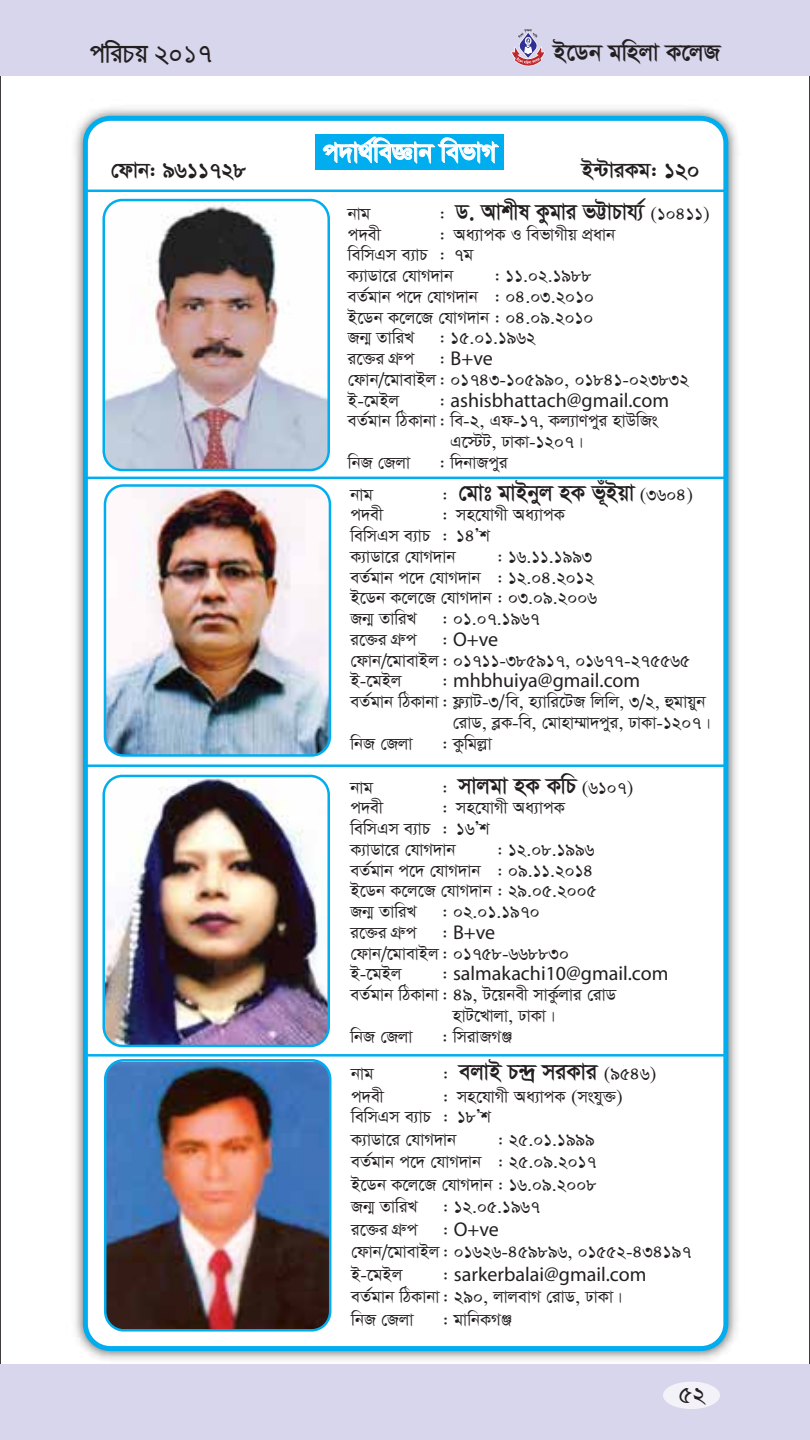
<style>
.page{position:relative;width:810px;height:1440px;background:#fff}
.page>*{position:absolute;margin:0;border:0;box-sizing:border-box;transform-origin:0 0}
.t1{font:700 30.25px "Sutonny MJ";color:#fff}
.t2{font:700 27.5px "Sutonny MJ";color:#231f20}
.t3{font:27.5px "Karnaphuli MJ Bold";color:#231f20}
.t4{font:27.5px "Sutonny MJ";color:#231f20}
.t5{font:700 26.25px "Sutonny MJ";color:#231f20}
.t6{font:700 26.25px "Sutonny MJ";color:#231f20;scale:.93 1}
.t7{font:700 25px "Sutonny MJ";color:#231f20}
.t8{font:20px/20.8px "Sutonny MJ";color:#231f20}
.t9{font:20px "Myriad";color:#231f20}
.s1{font-weight:400;font-size:20px}
.s2{font-family:"Sutonny MJ"}
</style>
<div class="page">
<img style="left:74px;top:108px;width:664px;height:1252px">
<div style="left:85px;top:118px;width:641px;height:1231px;background:#fff;border-radius:25px"></div>
<div style="left:83px;top:116px;width:645px;height:1235px;border:5px solid #00aeef;border-radius:25px"></div>
<hr style="left:85px;top:190px;width:641px;height:2px;background:#00aeef">
<hr style="left:85px;top:477px;width:641px;height:2px;background:#00aeef">
<hr style="left:85px;top:764px;width:641px;height:3px;background:#00aeef">
<hr style="left:85px;top:1054px;width:641px;height:3px;background:#00aeef">
<img style="left:105px;top:778px;width:222px;height:266px">
<div style="left:102px;top:775px;width:228px;height:272px;border:2px solid #00aeef;border-radius:19px"></div>
<img style="left:107px;top:487px;width:221px;height:267px">
<div style="left:104px;top:484px;width:227px;height:273px;border:2px solid #00aeef;border-radius:19px"></div>
<div style="left:315px;top:134px;width:189px;height:36px;background:#00aeef"></div>
<svg style="left:323px;top:137px;width:176px;height:27px"></svg>
<img style="left:105px;top:202px;width:222px;height:266px">
<div style="left:102px;top:199px;width:228px;height:272px;border:2px solid #00aeef;border-radius:19px"></div>
<img style="left:107px;top:1062px;width:223px;height:267px">
<div style="left:104px;top:1059px;width:227px;height:273px;border:2px solid #00aeef;border-radius:19px"></div>
<div style="left:0;top:0;width:810px;height:76px;background:#d8d6ec"></div>
<div style="left:0;top:1364px;width:810px;height:76px;background:#d8d6ec"></div>
<div style="left:663px;top:1382px;width:57px;height:27px;background:#f3f2f9;border-radius:50%"></div>
<svg style="left:511px;top:29px;width:34px;height:38px"></svg>
<h2 class="t3" style="left:90px;top:36px;width:124px">cwiPq 2017</h2>
<h2 class="t2" style="left:554px;top:37px;width:168px">B‡WB GWNJV K‡JR</h2>
<h1 class="t1" style="left:323px;top:135px;width:175px">C`V_©WEÁVB WEFVM</h1>
<p class="t7" style="left:111px;top:156px;width:137px">†DVB: 9611728</p>
<p class="t7" style="left:582px;top:156px;width:119px">B›UVIKG: 120</p>
<p class="t8" style="left:348px;top:204px;width:24px">BVG</p>
<h3 class="t6" style="left:440px;top:197px;width:292px"><span class="s1">:</span> W. AVKXL KZGVI FÆVPVH¨© <span class="s1">(10411)</span></h3>
<p class="t8" style="left:348px;top:225px;width:34px">C`EX</p>
<p class="t8" style="left:348px;top:225px;width:269px;text-indent:92px">: AA¨VCK I WEFVMXQ CÖAVB<br>WEWMGM E¨VP : 7G<br>K¨VWV‡I †HVM`VB</p>
<p class="t8" style="left:348px;top:266px;width:248px;text-align:justify;text-indent:147px">: 11.02.1988<br>EZ©GVB C‡` †HVM`VB : 04.03.2010<br>B‡WB K‡J‡R †HVM`VB : 04.09.2010<br>RB¥ ZVWIL</p>
<p class="t8" style="left:440px;top:329px;width:98px">: 15.01.1962</p>
<p class="t8" style="left:348px;top:349px;width:68px">I‡³I MÖÆC</p>
<p class="t9" style="left:440px;top:349px;width:55px"><span class="s2">:</span> B+ve</p>
<p class="t8" style="left:348px;top:370px;width:343px">†DVB/‡GVEVBJ : 01743-105990, 01841-023832<br>B-‡GBJ</p>
<p class="t9" style="left:440px;top:390px;width:231px"><span class="s2">:</span> ashisbhattach@gmail.com</p>
<p class="t8" style="left:348px;top:412px;width:311px">EZ©GVB WVKVBV : WE-2, GD-17, KJ¨VYCYI NVDWRS</p>
<p class="t8" style="left:450px;top:432px;width:135px">G‡÷U, XVKV-1207|</p>
<p class="t8" style="left:348px;top:453px;width:64px">WBR †RJV</p>
<p class="t8" style="left:440px;top:453px;width:71px">: W`BVRCYI</p>
<p class="t8" style="left:350px;top:485px;width:24px">BVG</p>
<h3 class="t5" style="left:442px;top:478px;width:252px"><span class="s1">:</span> †GVT GVBBYJ NK F~UBQV <span class="s1">(3604)</span></h3>
<p class="t8" style="left:350px;top:506px;width:34px">C`EX</p>
<p class="t8" style="left:350px;top:506px;width:216px;text-indent:92px">: MN‡HVMX AA¨VCK<br>WEWMGM E¨VP : 14ÕK<br>K¨VWV‡I †HVM`VB</p>
<p class="t8" style="left:350px;top:547px;width:248px;text-indent:147px">: 16.11.1993<br>EZ©GVB C‡` †HVM`VB : 12.04.2012<br>B‡WB K‡J‡R †HVM`VB : 03.09.2006<br>RB¥ ZVWIL</p>
<p class="t8" style="left:442px;top:609px;width:99px">: 01.07.1967</p>
<p class="t8" style="left:350px;top:630px;width:68px">I‡³I MÖÆC</p>
<p class="t9" style="left:442px;top:629px;width:58px"><span class="s2">:</span> O+ve</p>
<p class="t8" style="left:350px;top:651px;width:341px">†DVB/‡GVEVBJ : 01711-385917, 01677-275565<br>B-‡GBJ</p>
<p class="t9" style="left:442px;top:671px;width:200px"><span class="s2">:</span> mhbhuiya@gmail.com</p>
<p class="t8" style="left:350px;top:692px;width:359px">EZ©GVB WVKVBV : D¬¨VU-3/WE, N¨VWI‡UR WJWJ, 3/2, ÛGVQYB</p>
<p class="t8" style="left:453px;top:713px;width:259px">†IVW, EØK-WE, †GVNV¤§V`CYI, XVKV-1207|</p>
<p class="t8" style="left:350px;top:734px;width:64px">WBR †RJV</p>
<p class="t8" style="left:442px;top:734px;width:51px">: KZWGJØV</p>
<p class="t8" style="left:350px;top:778px;width:24px">BVG</p>
<h3 class="t5" style="left:442px;top:771px;width:193px"><span class="s1">:</span> MVJGV NK KWP <span class="s1">(6107)</span></h3>
<p class="t8" style="left:350px;top:798px;width:34px">C`EX</p>
<p class="t8" style="left:350px;top:798px;width:216px;text-indent:92px">: MN‡HVMX AA¨VCK<br>WEWMGM E¨VP : 16ÕK<br>K¨VWV‡I †HVM`VB</p>
<p class="t8" style="left:350px;top:840px;width:248px;text-indent:147px">: 12.08.1996<br>EZ©GVB C‡` †HVM`VB : 09.11.2014<br>B‡WB K‡J‡R †HVM`VB : 29.05.2005<br>RB¥ ZVWIL</p>
<p class="t8" style="left:442px;top:902px;width:99px">: 02.01.1970</p>
<p class="t8" style="left:350px;top:923px;width:68px">I‡³I MÖÆC</p>
<p class="t9" style="left:442px;top:922px;width:55px"><span class="s2">:</span> B+ve</p>
<p class="t8" style="left:350px;top:944px;width:220px">†DVB/‡GVEVBJ : 01758-668830<br>B-‡GBJ</p>
<p class="t9" style="left:442px;top:964px;width:228px"><span class="s2">:</span> salmakachi10@gmail.com</p>
<p class="t8" style="left:350px;top:985px;width:267px">EZ©GVB WVKVBV : 49, U‡QBEX MVKZ©JVI †IVW</p>
<p class="t8" style="left:453px;top:1006px;width:104px">NVU‡LVJV, XVKV|</p>
<p class="t8" style="left:350px;top:1027px;width:64px">WBR †RJV</p>
<p class="t8" style="left:442px;top:1027px;width:72px">: WMIVRMÄ</p>
<p class="t8" style="left:351px;top:1064px;width:24px">BVG</p>
<h3 class="t5" style="left:443px;top:1057px;width:215px"><span class="s1">:</span> EJVB P›`ªMIKVI <span class="s1">(9546)</span></h3>
<p class="t8" style="left:351px;top:1087px;width:34px">C`EX</p>
<p class="t8" style="left:351px;top:1086px;width:273px;line-height:21.8px;text-indent:92px">: MN‡HVMX AA¨VCK (MSHY³)<br>WEWMGM E¨VP : 18ÕK<br>K¨VWV‡I †HVM`VB</p>
<p class="t8" style="left:351px;top:1129px;width:247px;line-height:22.5px;text-align:justify;text-indent:147px">: 25.01.1999<br>EZ©GVB C‡` †HVM`VB : 25.09.2017<br>B‡WB K‡J‡R †HVM`VB : 16.09.2008<br>RB¥ ZVWIL</p>
<p class="t8" style="left:443px;top:1197px;width:99px">: 12.05.1967</p>
<p class="t8" style="left:351px;top:1220px;width:68px">I‡³I MÖÆC</p>
<p class="t9" style="left:443px;top:1219px;width:58px"><span class="s2">:</span> O+ve</p>
<p class="t8" style="left:351px;top:1242px;width:342px;line-height:22.5px">†DVB/‡GVEVBJ : 01626-459896, 01552-434197<br>B-‡GBJ</p>
<p class="t9" style="left:443px;top:1264px;width:205px"><span class="s2">:</span> sarkerbalai@gmail.com</p>
<p class="t8" style="left:351px;top:1287px;width:273px;line-height:22.5px">EZ©GVB WVKVBV : 290, JVJEVM †IVW, XVKV|<br>WBR †RJV</p>
<p class="t8" style="left:443px;top:1310px;width:71px">: GVWBKMÄ</p>
<h2 class="t4" style="left:679px;top:1379px;width:28px">52</h2>
</div>
